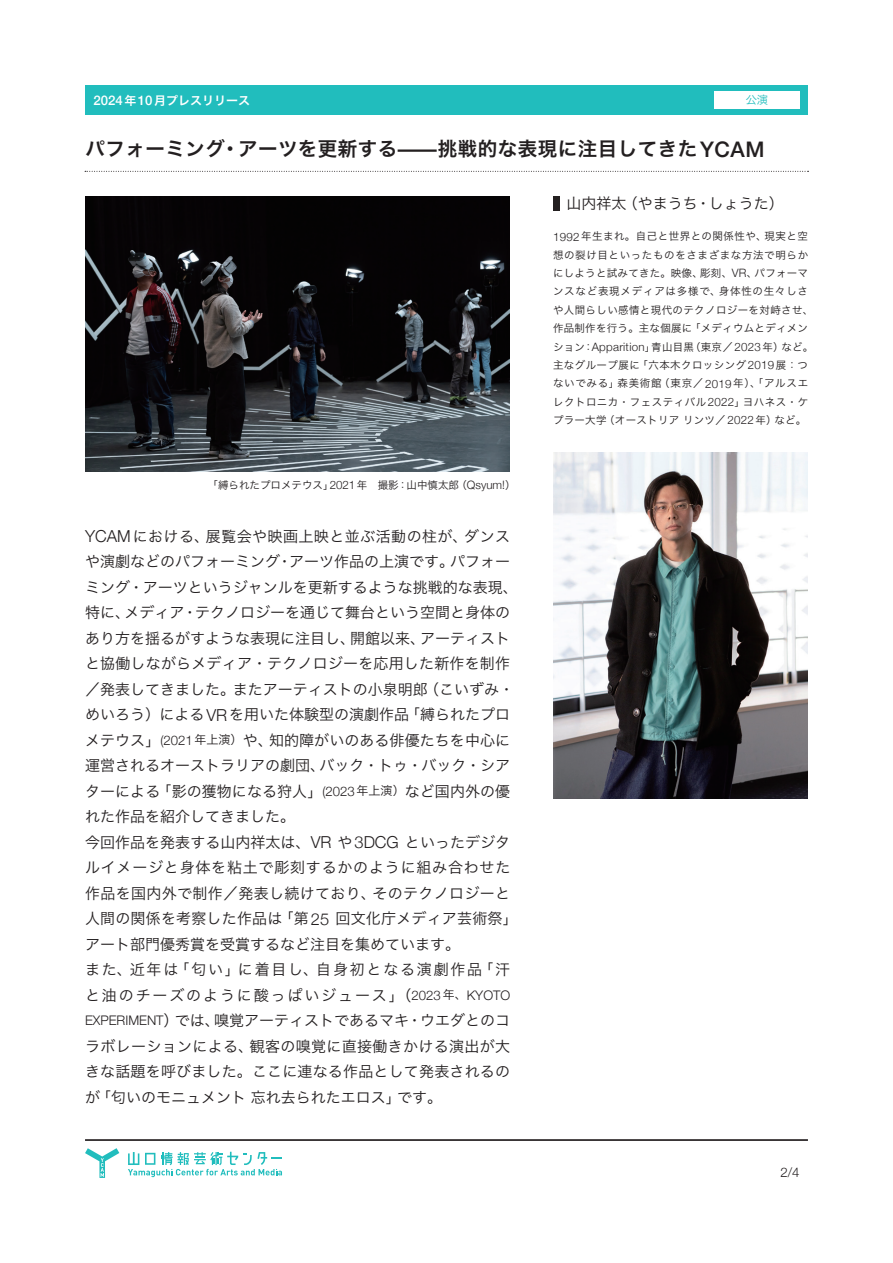
<style>
.page{position:relative;width:893px;height:1263px;background:#fff}
.page>*{position:absolute;margin:0;border:0;box-sizing:border-box;transform-origin:0 0}
.t1{font:19.5px "Hira Kaku Pro W6";letter-spacing:.025em;color:#231f20}
.t2{font:15px/25.5px "Hira Kaku Pro W3";letter-spacing:.005em;color:#231f20}
.t3{font:300 13.2px "Helvetica Neue";color:#231f20}
.t4{font:12px "Hira Kaku Pro W6";color:#fff}
.t5{font:11.25px "Hira Kaku Pro W3";color:#21bdbd}
.t6{font:10.5px/18.3px "Hira Kaku Pro W3";letter-spacing:.04em;color:#231f20}
.t7{font:10.5px "Hira Kaku Pro W3";color:#231f20}
.s1{font-family:"Helvetica Neue";font-weight:500;font-size:13.2px}
.s2{font-family:"Helvetica Neue";font-weight:500;font-size:21.45px}
.s3{font-family:"Helvetica Neue";font-weight:300;font-size:11.55px}
.s4{font-family:"Helvetica Neue";font-weight:300;font-size:16.5px}
.s5{font-family:"Helvetica Neue";font-weight:300;font-size:13.2px}
.s6{font-size:12px}
</style>
<div class="page">
<svg style="left:85px;top:1148px;width:34px;height:30px"></svg>
<svg style="left:128px;top:1152px;width:154px;height:25px"></svg>
<div style="left:85px;top:85px;width:723px;height:30px;background:#21bdbd"></div>
<hr style="left:85px;top:1139px;width:723px;height:1px;background:#231f20">
<hr style="left:85px;top:1140px;width:723px;height:1px;background:#231f20">
<div style="left:714px;top:91px;width:85px;height:17px;background:#fff"></div>
<svg style="left:85px;top:171px;width:724px;height:1px"></svg>
<div style="left:553px;top:196px;width:7px;height:14px;background:#231f20"></div>
<img style="left:554px;top:452px;width:253px;height:346px">
<img style="left:85px;top:196px;width:425px;height:276px">
<p class="t4" style="left:94px;top:89px;width:158px"><span class="s1">2024</span>年<span class="s1">10</span>月プレスリリース</p>
<p class="t5" style="left:746px;top:90px;width:24px">公演</p>
<h1 class="t1" style="left:85px;top:131px;width:680px">パフォーミング・アーツを更新する̶挑戦的な表現に注目してきた<span class="s2">YCAM</span></h1>
<p class="t2" style="left:566px;top:190px;width:219px">山内祥太（やまうち・しょうた）</p>
<p class="t7" style="left:208px;top:476px;width:309px">「縛られたプロメテウス」<span class="s3">2021</span>年　撮影：山中慎太郎（<span class="s3">Qsyum!</span>）</p>
<p class="t2" style="left:85px;top:522px;width:434px"><span class="s4">YCAM</span>における、展覧会や映画上映と並ぶ活動の柱が、ダンスや演劇などのパフォーミング・アーツ作品の上演です。パフォーミング・アーツというジャンルを更新するような挑戦的な表現、特に、メディア・テクノロジーを通じて舞台という空間と身体のあり方を揺るがすような表現に注目し、開館以来、アーティストと協働しながらメディア・テクノロジーを応用した新作を制作／発表してきました。またアーティストの小泉明郎（こいずみ・めいろう）による<span class="s4">VR</span>を用いた体験型の演劇作品「縛られたプロメテウス」<span class="s5">(2021</span><span class="s6">年上演）</span>や、知的障がいのある俳優たちを中心に運営されるオーストラリアの劇団、バック・トゥ・バック・シアターによる「影の獲物になる狩人」<span class="s5">(2023</span><span class="s6">年上演）</span>など国内外の優れた作品を紹介してきました。<br>今回作品を発表する山内祥太は、<span class="s4">VR</span> や<span class="s4">3DCG</span> といったデジタルイメージと身体を粘土で彫刻するかのように組み合わせた作品を国内外で制作／発表し続けており、そのテクノロジーと人間の関係を考察した作品は「第<span class="s4">25</span> 回文化庁メディア芸術祭」アート部門優秀賞を受賞するなど注目を集めています。<br>また、近年は「匂い」に着目し、自身初となる演劇作品「汗と油のチーズのように酸っぱいジュース」（<span class="s5">2023</span><span class="s6">年、</span><span class="s5">KYOTO EXPERIMENT</span>）では、嗅覚アーティストであるマキ・ウエダとのコラボレーションによる、観客の嗅覚に直接働きかける演出が大きな話題を呼びました。ここに連なる作品として発表されるのが「匂いのモニュメント忘れ去られたエロス」です。</p>
<p class="t6" style="left:553px;top:226px;width:262px"><span class="s3">1992</span>年生まれ。自己と世界との関係性や、現実と空想の裂け目といったものをさまざまな方法で明らかにしようと試みてきた。映像、彫刻、<span class="s3">VR</span>、パフォーマンスなど表現メディアは多様で、身体性の生々しさや人間らしい感情と現代のテクノロジーを対峙させ、作品制作を行う。主な個展に「メディウムとディメンション：<span class="s3">Apparition</span>」青山目黒（東京／<span class="s3">2023</span>年）など。主なグループ展に「六本木クロッシング<span class="s3">2019</span>展：つないでみる」森美術館（東京／<span class="s3">2019</span>年）、「アルスエレクトロニカ・フェスティバル<span class="s3">2022</span>」ヨハネス・ケプラー大学（オーストリアリンツ／<span class="s3">2022</span>年）など。</p>
<p class="t3" style="left:780px;top:1161px;width:21px">2/4</p>
</div>
